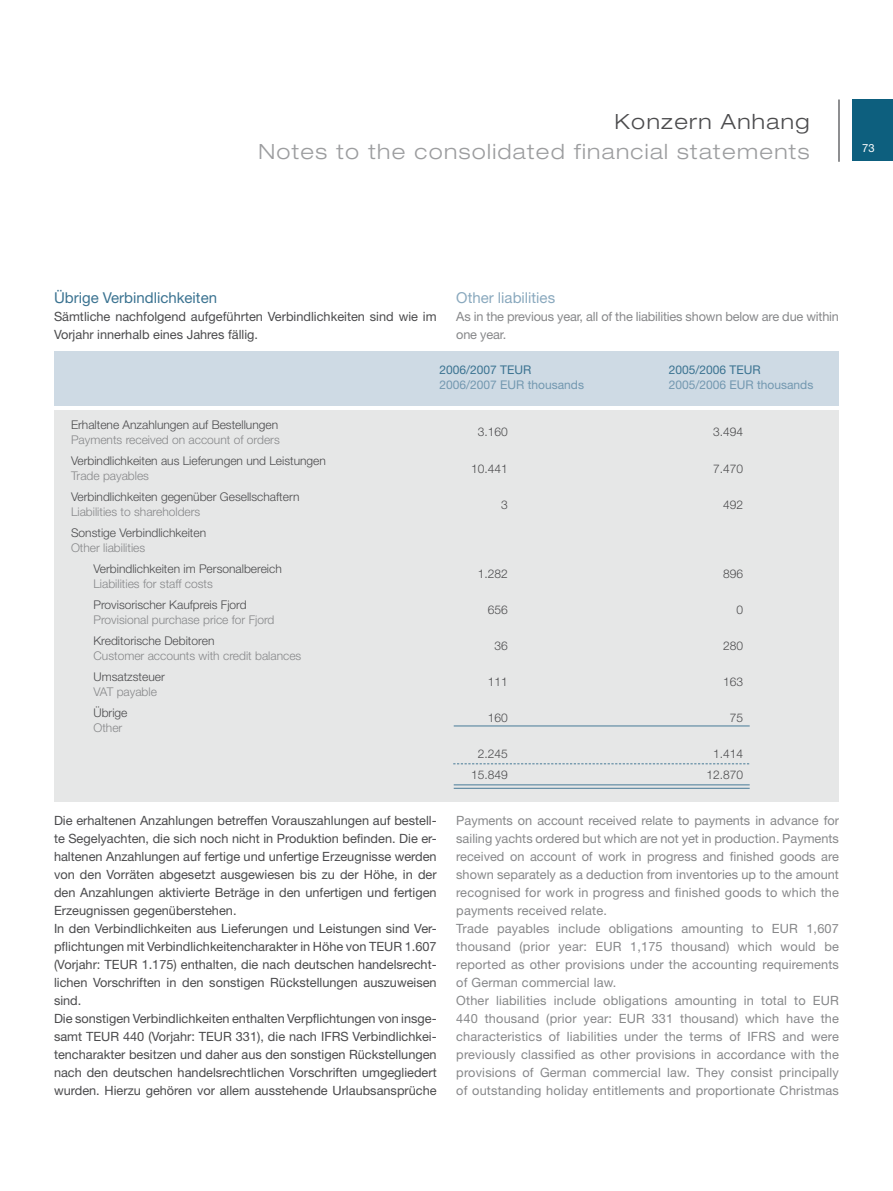
<style>
.page{position:relative;width:893px;height:1191px;background:#fff}
.page>*{position:absolute;margin:0;border:0;box-sizing:border-box;transform-origin:0 0}
.t1{font:300 expanded 21px "Helvetica Neue";letter-spacing:.065em;color:#9c9d9f}
.t2{font:300 expanded 21px "Helvetica Neue";letter-spacing:.065em;color:#4b4b4d}
.t3{font:15px "Helvetica Neue";color:#3b7391}
.t4{font:15px "Helvetica Neue";color:#8aa9be}
.t5{font:12.75px/18px "Helvetica Neue";color:#4b4b4d}
.t6{font:12.75px/18px "Helvetica Neue";letter-spacing:.015em;color:#87888a}
.t7{font:12.75px/18px "Helvetica Neue";letter-spacing:-.015em;color:#87888a}
.t8{font:300 12px/21px "Helvetica Neue";color:#4b4b4d;text-align:center}
.t9{font:300 12px "Helvetica Neue";color:#87888a}
.t10{font:12px "Helvetica Neue";color:#7398b0}
.t11{font:12px "Helvetica Neue";color:#3b7391}
.t12{font:11.25px "Helvetica Neue";color:#fff}
</style>
<div class="page">
<div style="left:852px;top:99px;width:41px;height:61px;background:#0d5f7e"></div>
<div style="left:54px;top:351px;width:785px;height:55px;background:#cedae4"></div>
<div style="left:54px;top:411px;width:785px;height:391px;background:#e6e7e7"></div>
<hr style="left:454px;top:725px;width:296px;height:1px;background:#477a97">
<svg style="left:453px;top:763px;width:296px;height:1px"></svg>
<hr style="left:454px;top:784px;width:296px;height:1px;background:#477a97">
<hr style="left:454px;top:788px;width:296px;height:1px;background:#477a97">
<hr style="left:838px;top:100px;width:2px;height:62px;background:#87888a">
<h1 class="t2" style="left:614px;top:109px;width:196px">Konzern Anhang</h1>
<h1 class="t1" style="left:258px;top:139px;width:552px">Notes to the consolidated financial statements</h1>
<p class="t12" style="left:862px;top:141px;width:14px">73</p>
<p class="t3" style="left:54px;top:288px;width:165px">Übrige Verbindlichkeiten</p>
<p class="t5" style="left:54px;top:307px;width:384px">Sämtliche nachfolgend aufgeführten Verbindlichkeiten sind wie im<br>Vorjahr innerhalb eines Jahres fällig.</p>
<p class="t4" style="left:456px;top:288px;width:100px">Other liabilities</p>
<p class="t7" style="left:456px;top:307px;width:384px">As in the previous year, all of the liabilities shown below are due within one year.</p>
<p class="t8" style="left:71px;top:414px;width:209px">Erhaltene Anzahlungen auf Bestellungen</p>
<p class="t9" style="left:71px;top:432px;width:210px">Payments received on account of orders</p>
<p class="t8" style="left:71px;top:450px;width:256px">Verbindlichkeiten aus Lieferungen und Leistungen</p>
<p class="t9" style="left:71px;top:468px;width:80px">Trade payables</p>
<p class="t8" style="left:71px;top:486px;width:230px">Verbindlichkeiten gegenüber Gesellschaftern</p>
<p class="t9" style="left:71px;top:504px;width:131px">Liabilities to shareholders</p>
<p class="t8" style="left:71px;top:522px;width:137px">Sonstige Verbindlichkeiten</p>
<p class="t9" style="left:71px;top:540px;width:76px">Other liabilities</p>
<p class="t8" style="left:94px;top:558px;width:190px">Verbindlichkeiten im Personalbereich</p>
<p class="t9" style="left:94px;top:576px;width:121px">Liabilities for staff costs</p>
<p class="t8" style="left:94px;top:594px;width:155px">Provisorischer Kaufpreis Fjord</p>
<p class="t9" style="left:94px;top:612px;width:182px">Provisional purchase price for Fjord</p>
<p class="t8" style="left:94px;top:630px;width:122px">Kreditorische Debitoren</p>
<p class="t9" style="left:94px;top:648px;width:209px">Customer accounts with credit balances</p>
<p class="t8" style="left:94px;top:666px;width:73px">Umsatzsteuer</p>
<p class="t9" style="left:94px;top:684px;width:65px">VAT payable</p>
<p class="t8" style="left:94px;top:702px;width:36px">Übrige</p>
<p class="t9" style="left:94px;top:720px;width:30px">Other</p>
<p class="t11" style="left:439px;top:362px;width:93px">2006/2007 TEUR</p>
<p class="t11" style="left:669px;top:362px;width:93px">2005/2006 TEUR</p>
<p class="t10" style="left:439px;top:377px;width:146px">2006/2007 EUR thousands</p>
<p class="t10" style="left:669px;top:377px;width:146px">2005/2006 EUR thousands</p>
<p class="t8" style="left:478px;top:420px;width:32px">3.160</p>
<p class="t8" style="left:471px;top:458px;width:38px">10.441</p>
<p class="t8" style="left:501px;top:494px;width:8px">3</p>
<p class="t8" style="left:478px;top:563px;width:32px">1.282</p>
<p class="t8" style="left:488px;top:599px;width:22px">656</p>
<p class="t8" style="left:495px;top:635px;width:15px">36</p>
<p class="t8" style="left:488px;top:671px;width:22px">111</p>
<p class="t8" style="left:488px;top:707px;width:22px">160</p>
<p class="t8" style="left:471px;top:743px;width:38px">2.245<br>15.849</p>
<p class="t8" style="left:713px;top:420px;width:32px">3.494</p>
<p class="t8" style="left:713px;top:458px;width:32px">7.470</p>
<p class="t8" style="left:723px;top:494px;width:22px">492</p>
<p class="t8" style="left:723px;top:563px;width:22px">896</p>
<p class="t8" style="left:736px;top:599px;width:8px">0</p>
<p class="t8" style="left:723px;top:635px;width:22px">280</p>
<p class="t8" style="left:723px;top:671px;width:22px">163</p>
<p class="t8" style="left:730px;top:707px;width:15px">75</p>
<p class="t8" style="left:706px;top:743px;width:38px">1.414<br>12.870</p>
<p class="t5" style="left:54px;top:811px;width:384px">Die erhaltenen Anzahlungen betreffen Vorauszahlungen auf bestell&shy;te Segelyachten, die sich noch nicht in Produktion befinden. Die er&shy;haltenen Anzahlungen auf fertige und unfertige Erzeugnisse werden von den Vorräten abgesetzt ausgewiesen bis zu der Höhe, in der den Anzahlungen aktivierte Beträge in den unfertigen und fertigen Erzeugnissen gegenüberstehen.<br>In den Verbindlichkeiten aus Lieferungen und Leistungen sind Ver&shy;pflichtungen mit Verbindlichkeitencharakter in Höhe von TEUR 1.607 (Vorjahr: TEUR 1.175) enthalten, die nach deutschen handelsrecht&shy;lichen Vorschriften in den sonstigen Rückstellungen auszuweisen sind.<br>Die sonstigen Verbindlichkeiten enthalten Verpflichtungen von insge&shy;samt TEUR 440 (Vorjahr: TEUR 331), die nach IFRS Verbindlichkei&shy;tencharakter besitzen und daher aus den sonstigen Rückstellungen nach den deutschen handelsrechtlichen Vorschriften umgegliedert wurden. Hierzu gehören vor allem ausstehende Urlaubsansprüche</p>
<p class="t6" style="left:456px;top:811px;width:384px">Payments on account received relate to payments in advance for sailing yachts ordered but which are not yet in production. Payments received on account of work in progress and finished goods are shown separately as a deduction from inventories up to the amount recognised for work in progress and finished goods to which the payments received relate.<br>Trade payables include obligations amounting to EUR 1,607 thousand (prior year: EUR 1,175 thousand) which would be reported as other provisions under the accounting requirements of German commercial law.<br>Other liabilities include obligations amounting in total to EUR 440 thousand (prior year: EUR 331 thousand) which have the characteristics of liabilities under the terms of IFRS and were previously classified as other provisions in accordance with the provisions of German commercial law. They consist principally of outstanding holiday entitlements and proportionate Christmas</p>
</div>
